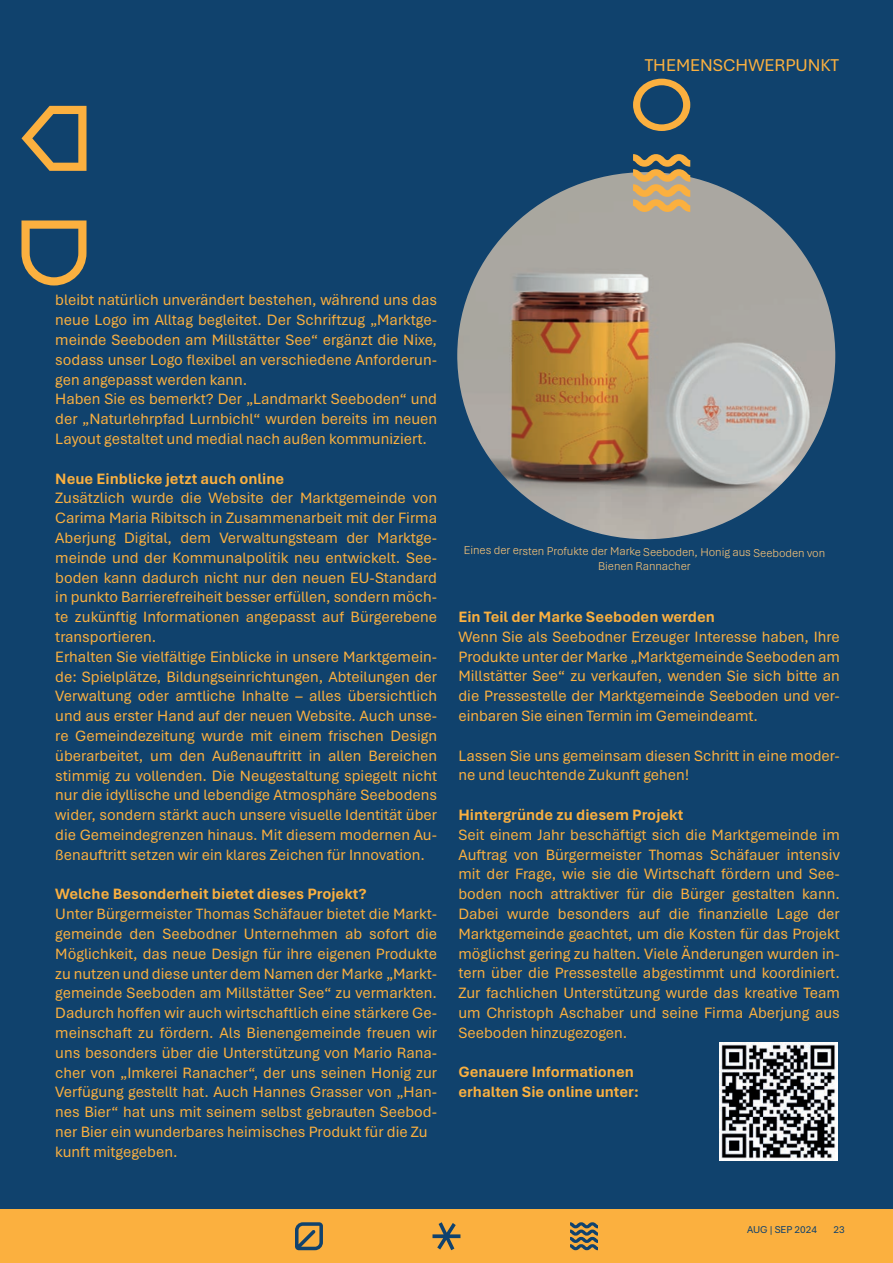
<style>
.page{position:relative;width:893px;height:1263px;background:#fff}
.page>*{position:absolute;margin:0;border:0;box-sizing:border-box;transform-origin:0 0}
.t1{font:18px "Aptos";color:#fbb03f}
.t2{font:15.75px/19.8px "Aptos";color:#fbb03f}
.t3{font:700 15.75px/19.8px "Aptos";color:#fbb03f}
.t4{font:300 12px/14.5px "Aptos";letter-spacing:-.01em;color:#fdc678;text-align:center}
.t5{font:10.5px "Aptos";color:#10426d}
</style>
<div class="page">
<div style="left:0;top:0;width:893px;height:1235px;background:#10426d"></div>
<img style="left:457px;top:172px;width:379px;height:368px">
<svg style="left:633px;top:79px;width:57px;height:52px"></svg>
<svg style="left:633px;top:154px;width:57px;height:58px;background:#bd9b63"></svg>
<svg style="left:21px;top:220px;width:66px;height:65px"></svg>
<svg style="left:21px;top:106px;width:66px;height:65px"></svg>
<img style="left:720px;top:1042px;width:118px;height:118px">
<div style="left:0;top:1209px;width:893px;height:54px;background:#fbb03f"></div>
<svg style="left:295px;top:1222px;width:28px;height:28px"></svg>
<svg style="left:432px;top:1222px;width:28px;height:28px"></svg>
<svg style="left:570px;top:1222px;width:28px;height:28px"></svg>
<p class="t1" style="left:645px;top:53px;width:196px">THEMENSCHWERPUNKT</p>
<p class="t2" style="left:55px;top:290px;width:383px">bleibt natürlich unverändert bestehen, während uns das neue Logo im Alltag begleitet. Der Schriftzug „Marktge&shy;meinde Seeboden am Millstätter See“ ergänzt die Nixe, sodass unser Logo flexibel an verschiedene Anforderun&shy;gen angepasst werden kann.<br>Haben Sie es bemerkt? Der „Landmarkt Seeboden“ und der „Naturlehrpfad Lurnbichl“ wurden bereits im neuen Layout gestaltet und medial nach außen kommuniziert.</p>
<p class="t3" style="left:55px;top:468px;width:231px">Neue Einblicke jetzt auch online</p>
<p class="t2" style="left:55px;top:488px;width:383px">Zusätzlich wurde die Website der Marktgemeinde von Carima Maria Ribitsch in Zusammenarbeit mit der Firma Aberjung Digital, dem Verwaltungsteam der Marktge&shy;meinde und der Kommunalpolitik neu entwickelt. See&shy;boden kann dadurch nicht nur den neuen EU-Standard in punkto Barrierefreiheit besser erfüllen, sondern möch&shy;te zukünftig Informationen angepasst auf Bürgerebene transportieren.<br>Erhalten Sie vielfältige Einblicke in unsere Marktgemein&shy;de: Spielplätze, Bildungseinrichtungen, Abteilungen der Verwaltung oder amtliche Inhalte – alles übersichtlich und aus erster Hand auf der neuen Website. Auch unse&shy;re Gemeindezeitung wurde mit einem frischen Design überarbeitet, um den Außenauftritt in allen Bereichen stimmig zu vollenden. Die Neugestaltung spiegelt nicht nur die idyllische und lebendige Atmosphäre Seebodens wider, sondern stärkt auch unsere visuelle Identität über die Gemeindegrenzen hinaus. Mit diesem modernen Au&shy;ßenauftritt setzen wir ein klares Zeichen für Innovation.</p>
<p class="t3" style="left:55px;top:884px;width:313px">Welche Besonderheit bietet dieses Projekt?</p>
<p class="t2" style="left:55px;top:903px;width:383px">Unter Bürgermeister Thomas Schäfauer bietet die Markt&shy;gemeinde den Seebodner Unternehmen ab sofort die Möglichkeit, das neue Design für ihre eigenen Produkte zu nutzen und diese unter dem Namen der Marke „Markt&shy;gemeinde Seeboden am Millstätter See“ zu vermarkten.<br>Dadurch hoffen wir auch wirtschaftlich eine stärkere Ge&shy;meinschaft zu fördern. Als Bienengemeinde freuen wir uns besonders über die Unterstützung von Mario Rana&shy;cher von „Imkerei Ranacher“, der uns seinen Honig zur Verfügung gestellt hat. Auch Hannes Grasser von „Han&shy;nes Bier“ hat uns mit seinem selbst gebrauten Seebod&shy;ner Bier ein wunderbares heimisches Produkt für die Zu kunft mitgegeben.</p>
<p class="t4" style="left:464px;top:544px;width:363px">Eines der ersten Profukte der Marke Seeboden, Honig aus Seeboden von<br>Bienen Rannacher</p>
<p class="t3" style="left:458px;top:606px;width:258px">Ein Teil der Marke Seeboden werden</p>
<p class="t2" style="left:458px;top:626px;width:383px;text-align:justify">Wenn Sie als Seebodner Erzeuger Interesse haben, Ihre Produkte unter der Marke „Marktgemeinde Seeboden am Millstätter See“ zu verkaufen, wenden Sie sich bitte an die Pressestelle der Marktgemeinde Seeboden und ver&shy;einbaren Sie einen Termin im Gemeindeamt.</p>
<p class="t2" style="left:458px;top:745px;width:383px">Lassen Sie uns gemeinsam diesen Schritt in eine moder&shy;ne und leuchtende Zukunft gehen!</p>
<p class="t3" style="left:458px;top:804px;width:226px">Hintergründe zu diesem Projekt</p>
<p class="t2" style="left:458px;top:824px;width:383px;text-align:justify">Seit einem Jahr beschäftigt sich die Marktgemeinde im Auftrag von Bürgermeister Thomas Schäfauer intensiv mit der Frage, wie sie die Wirtschaft fördern und See&shy;boden noch attraktiver für die Bürger gestalten kann.<br>Dabei wurde besonders auf die finanzielle Lage der Marktgemeinde geachtet, um die Kosten für das Projekt möglichst gering zu halten. Viele Änderungen wurden in&shy;tern über die Pressestelle abgestimmt und koordiniert.<br>Zur fachlichen Unterstützung wurde das kreative Team um Christoph Aschaber und seine Firma Aberjung aus Seeboden hinzugezogen.</p>
<p class="t3" style="left:458px;top:1062px;width:182px">Genauere Informationen erhalten Sie online unter:</p>
<p class="t5" style="left:747px;top:1222px;width:72px">AUG | SEP 2024</p>
<p class="t5" style="left:833px;top:1222px;width:13px">23</p>
</div>
